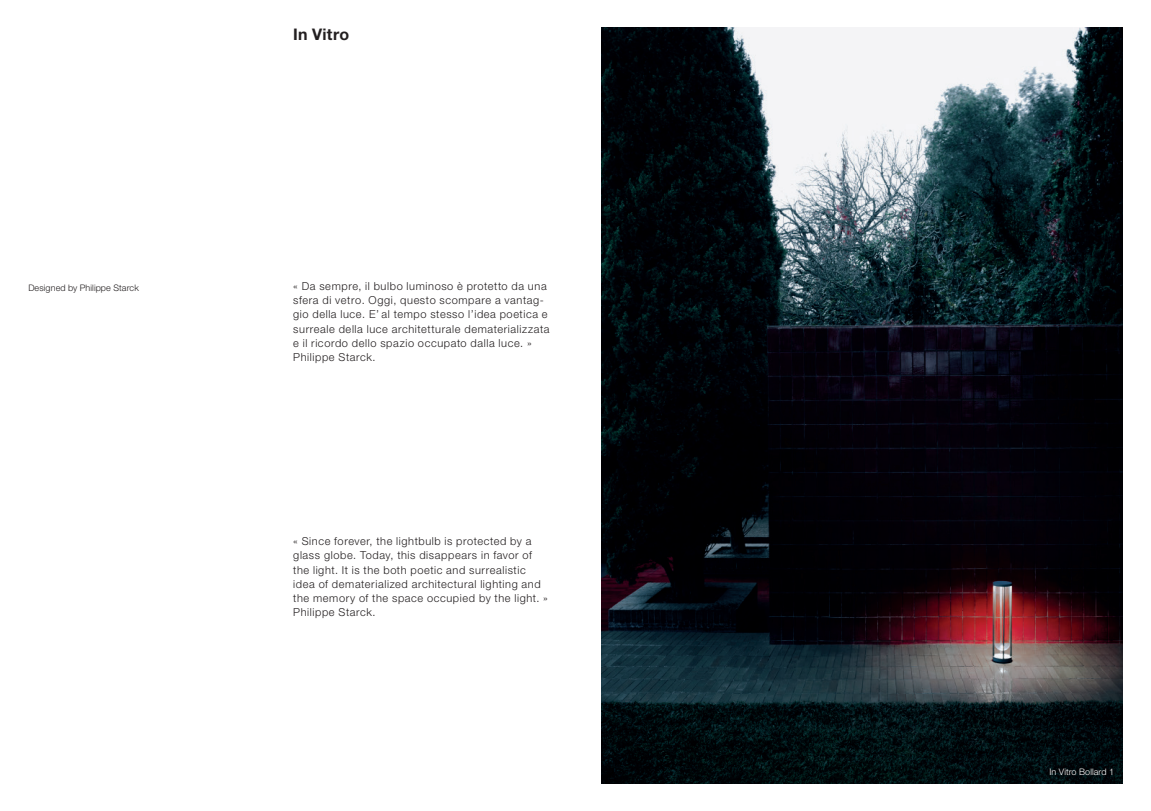
<style>
.page{position:relative;width:1151px;height:811px;background:#fff}
.page>*{position:absolute;margin:0;border:0;box-sizing:border-box;transform-origin:0 0}
.t1{font:700 16px "Helvetica Neue LT Std";letter-spacing:.02em;color:#231f20}
.t2{font:300 11px/14.2px "Helvetica Neue LT Std";letter-spacing:.055em;color:#231f20}
.t3{font:300 9px "Helvetica Neue LT Std";letter-spacing:.01em;color:#231f20}
.t4{font:300 9px "Helvetica Neue LT Std";letter-spacing:.01em;color:#fff}
</style>
<div class="page">
<img style="left:601px;top:27px;width:522px;height:757px">
<p class="t3" style="left:28px;top:282px;width:112px">Designed by Philippe Starck</p>
<h1 class="t1" style="left:293px;top:24px;width:58px">In Vitro</h1>
<p class="t2" style="left:293px;top:279px;width:256px;line-height:13.8px">« Da sempre, il bulbo luminoso è protetto da una sfera di vetro. Oggi, questo scompare a vantag&shy;gio della luce. E’ al tempo stesso l’idea poetica e</p>
<p class="t2" style="left:293px;top:321px;width:258px">surreale della luce architetturale dematerializzata e il ricordo dello spazio occupato dalla luce. »<br>Philippe Starck.</p>
<p class="t2" style="left:293px;top:534px;width:256px">« Since forever, the lightbulb is protected by a glass globe. Today, this disappears in favor of the light. It is the both poetic and surrealistic idea of dematerialized architectural lighting and the memory of the space occupied by the light. » Philippe Starck.</p>
<p class="t4" style="left:1049px;top:766px;width:66px">In Vitro Bollard 1</p>
</div>
